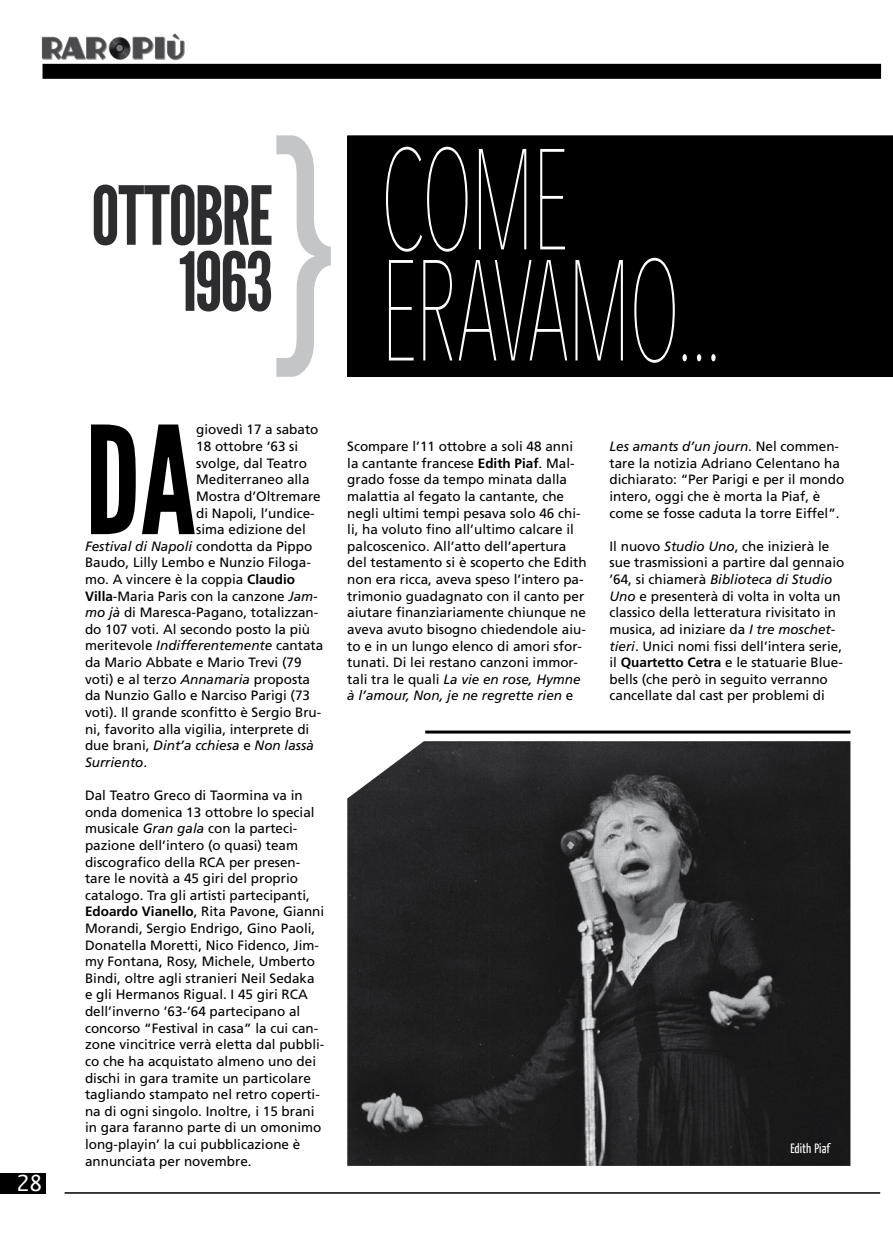
<style>
.page{position:relative;width:893px;height:1234px;background:#fff}
.page>*{position:absolute;margin:0;border:0;box-sizing:border-box;transform-origin:0 0}
.t1{font:149.1px "League Gothic";color:#000}
.t2{font:200 condensed 141.75px/111px "Avenir Next LT Pro";letter-spacing:-.025em;color:#fff;scale:.67 1}
.t3{font:81px/66px "League Gothic";letter-spacing:-.03em;color:#2d2c2e;text-align:right}
.t4{font:21px "Monaco";color:#fff}
.t5{font:13.5px/16.6px "Frutiger";color:#000}
.t6{font:italic 13.5px "Frutiger";color:#000}
.t7{font:13.5px "Yanone Kaffeesatz";color:#fff}
.s1{font-style:normal}
.s2{font-weight:700}
.s3{font-style:italic}
</style>
<div class="page">
<hr style="left:65px;top:1191px;width:815px;height:2px;background:#000">
<div style="left:0;top:1172px;width:46px;height:21px;background:#000"></div>
<div style="left:347px;top:135px;width:545px;height:242px;background:#000"></div>
<div style="left:43px;top:64px;width:838px;height:15px;background:#000"></div>
<img style="left:41px;top:33px;width:144px;height:28px">
<svg style="left:276px;top:135px;width:55px;height:242px"></svg>
<hr style="left:425px;top:730px;width:425px;height:3px;background:#000">
<img style="left:347px;top:741px;width:503px;height:424px">
<h3 class="t4" style="left:17px;top:1170px;width:27px">28</h3>
<h3 class="t3" style="left:91px;top:183px;width:184px">OTTOBRE<br>1963</h3>
<h2 class="t2" style="left:380px;top:144px;width:512px">COME<br>ERAVAMO...</h2>
<h1 class="t1" style="left:85px;top:392px;width:113px">DA</h1>
<p class="t5" style="left:196px;top:421px;width:124px">giovedì 17 a sabato</p>
<p class="t5" style="left:196px;top:438px;width:104px">18 ottobre ‘63 si</p>
<p class="t5" style="left:196px;top:454px;width:112px">svolge, dal Teatro</p>
<p class="t5" style="left:196px;top:471px;width:115px">Mediterraneo alla</p>
<p class="t5" style="left:196px;top:487px;width:126px">Mostra d’Oltremare</p>
<p class="t5" style="left:196px;top:504px;width:120px">di Napoli, l’undice-</p>
<p class="t5" style="left:196px;top:521px;width:111px">sima edizione del</p>
<p class="t6" style="left:85px;top:538px;width:229px">Festival di Napoli <span class="s1">condotta da Pippo</span></p>
<p class="t5" style="left:85px;top:554px;width:227px">Baudo, Lilly Lembo e Nunzio Filoga-</p>
<p class="t5" style="left:85px;top:570px;width:212px">mo. A vincere è la coppia <span class="s2">Claudio</span></p>
<p class="t5" style="left:85px;top:587px;width:234px"><span class="s2">Villa</span>-Maria Paris con la canzone <span class="s3">Jam-</span></p>
<p class="t5" style="left:85px;top:604px;width:235px"><span class="s3">mo jà</span> di Maresca-Pagano, totalizzan-</p>
<p class="t5" style="left:85px;top:620px;width:227px">do 107 voti. Al secondo posto la più</p>
<p class="t5" style="left:85px;top:637px;width:240px">meritevole <span class="s3">Indifferentemente</span> cantata</p>
<p class="t5" style="left:85px;top:653px;width:218px">da Mario Abbate e Mario Trevi (79</p>
<p class="t5" style="left:85px;top:670px;width:227px">voti) e al terzo <span class="s3">Annamaria</span> proposta</p>
<p class="t5" style="left:85px;top:687px;width:227px">da Nunzio Gallo e Narciso Parigi (73</p>
<p class="t5" style="left:85px;top:703px;width:238px">voti). Il grande sconfitto è Sergio Bru-</p>
<p class="t5" style="left:85px;top:720px;width:226px">ni, favorito alla vigilia, interprete di</p>
<p class="t6" style="left:85px;top:737px;width:230px"><span class="s1">due brani,</span> Dint’a cchiesa <span class="s1">e</span> Non lassà</p>
<p class="t6" style="left:85px;top:754px;width:64px">Surriento<span class="s1">.</span></p>
<p class="t5" style="left:85px;top:786px;width:241px">Dal Teatro Greco di Taormina va in onda domenica 13 ottobre lo special musicale <span class="s3">Gran gala</span> con la parteci&shy;pazione dell’intero (o quasi) team discografico della RCA per presen&shy;tare le novità a 45 giri del proprio catalogo. Tra gli artisti partecipanti, <span class="s2">Edoardo Vianello</span>, Rita Pavone, Gianni Morandi, Sergio Endrigo, Gino Paoli, Donatella Moretti, Nico Fidenco, Jim&shy;my Fontana, Rosy, Michele, Umberto Bindi, oltre agli stranieri Neil Sedaka e gli Hermanos Rigual. I 45 giri RCA dell’inverno ’63-’64 partecipano al concorso “Festival in casa” la cui can&shy;zone vincitrice verrà eletta dal pubbli&shy;co che ha acquistato almeno uno dei dischi in gara tramite un particolare tagliando stampato nel retro coperti&shy;na di ogni singolo. Inoltre, i 15 brani in gara faranno parte di un omonimo long-playin’ la cui pubblicazione è annunciata per novembre.</p>
<p class="t5" style="left:347px;top:438px;width:241px">Scompare l’11 ottobre a soli 48 anni la cantante francese <span class="s2">Edith Piaf</span>. Mal&shy;grado fosse da tempo minata dalla malattia al fegato la cantante, che negli ultimi tempi pesava solo 46 chi&shy;li, ha voluto fino all’ultimo calcare il palcoscenico. All’atto dell’apertura del testamento si è scoperto che Edith non era ricca, aveva speso l’intero pa&shy;trimonio guadagnato con il canto per aiutare finanziariamente chiunque ne aveva avuto bisogno chiedendole aiu&shy;to e in un lungo elenco di amori sfor&shy;tunati. Di lei restano canzoni immor&shy;tali tra le quali <span class="s3">La vie en rose, Hymne à l’amour, Non, je ne regrette rien</span> e</p>
<p class="t5" style="left:609px;top:438px;width:236px"><span class="s3">Les amants d’un journ</span>. Nel commen&shy;tare la notizia Adriano Celentano ha dichiarato: “Per Parigi e per il mondo intero, oggi che è morta la Piaf, è come se fosse caduta la torre Eiffel”.</p>
<p class="t5" style="left:609px;top:537px;width:236px">Il nuovo <span class="s3">Studio Uno</span>, che inizierà le sue trasmissioni a partire dal gennaio ’64, si chiamerà <span class="s3">Biblioteca di Studio Uno</span> e presenterà di volta in volta un classico della letteratura rivisitato in musica, ad iniziare da <span class="s3">I tre moschet&shy;tieri</span>. Unici nomi fissi dell’intera serie, il <span class="s2">Quartetto Cetra</span> e le statuarie Blue&shy;bells (che però in seguito verranno cancellate dal cast per problemi di</p>
<p class="t7" style="left:790px;top:1139px;width:41px">Edith Piaf</p>
</div>
